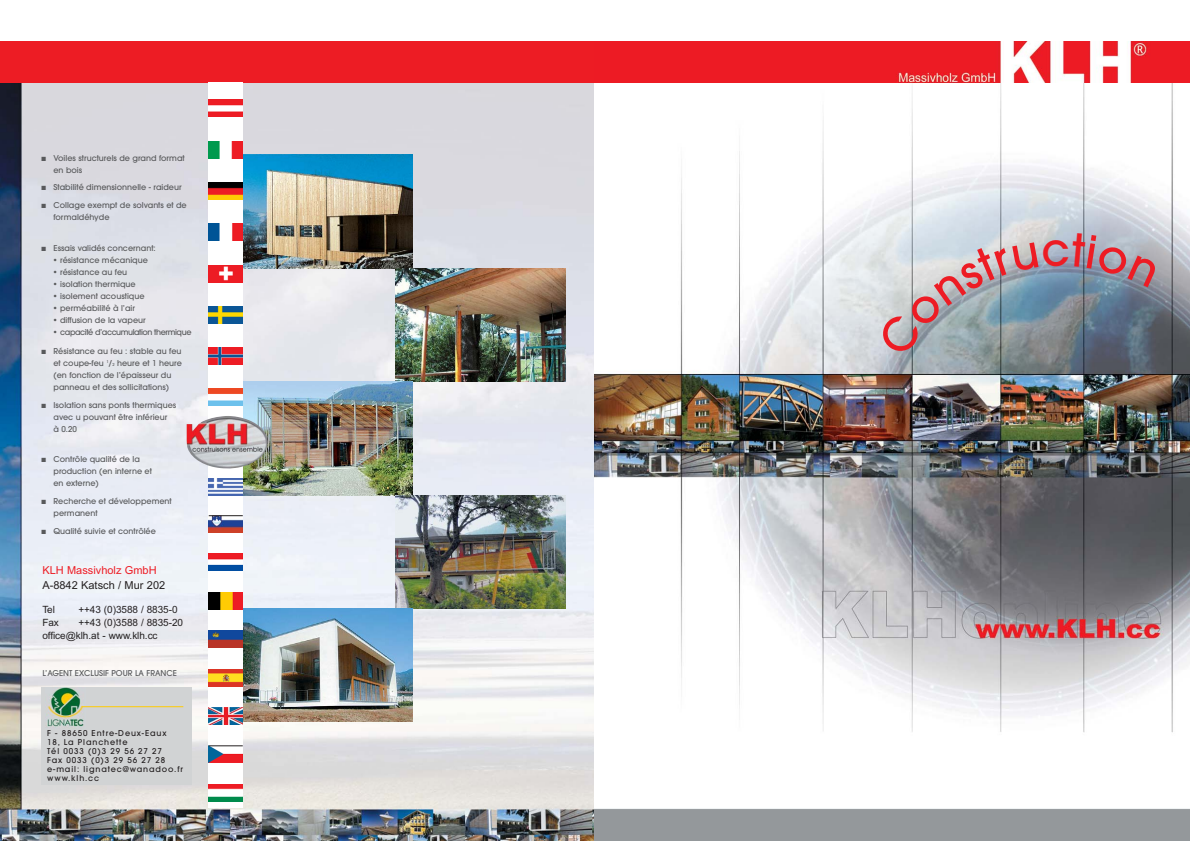
<style>
.page{position:relative;width:1190px;height:841px;background:#fff}
.page>*{position:absolute;margin:0;border:0;box-sizing:border-box;transform-origin:0 0}
.t1{font:11px "Arial MS";color:#231f20}
.t2{font:11px "Arial MS";color:#ed1c24}
.t3{font:10px/13px "Arial MS";letter-spacing:-.005em;color:#231f20}
.t4{font:500 8px/12px "Avant Garde";color:#58595b}
.t5{font:500 8px/9px "Avant Garde";letter-spacing:.11em;color:#231f20}
.t6{font:500 8px "Avant Garde";letter-spacing:-.05em;color:#58595b}
.t7{font:500 4px "Avant Garde";color:#58595b}
.s1{font-size:4px}
</style>
<div class="page">
<img style="left:0;top:83px;width:1190px;height:758px">
<img style="left:243px;top:155px;width:170px;height:113px">
<img style="left:396px;top:268px;width:170px;height:114px">
<img style="left:243px;top:382px;width:170px;height:113px">
<img style="left:396px;top:495px;width:170px;height:113px">
<img style="left:243px;top:608px;width:170px;height:114px">
<div style="left:41px;top:687px;width:151px;height:97px;background:#d1d3d4"></div>
<div style="left:0;top:42px;width:594px;height:41px;background:#ed1c24"></div>
<img style="left:46px;top:688px;width:40px;height:39px">
<hr style="left:81px;top:706px;width:102px;height:1px;background:#ffcb04">
<div style="left:209px;top:83px;width:34px;height:725px;background:#fff"></div>
<img style="left:209px;top:100px;width:34px;height:17px">
<img style="left:209px;top:141px;width:34px;height:17px">
<img style="left:209px;top:182px;width:34px;height:17px">
<img style="left:209px;top:224px;width:34px;height:17px">
<img style="left:209px;top:265px;width:34px;height:17px">
<img style="left:209px;top:306px;width:34px;height:17px">
<img style="left:209px;top:348px;width:34px;height:17px">
<img style="left:209px;top:554px;width:34px;height:17px">
<img style="left:209px;top:478px;width:34px;height:17px">
<img style="left:209px;top:517px;width:34px;height:16px">
<img style="left:209px;top:389px;width:34px;height:17px">
<img style="left:209px;top:747px;width:34px;height:16px">
<img style="left:209px;top:784px;width:34px;height:17px">
<hr style="left:209px;top:516px;width:34px;height:1px;background:#231f20">
<hr style="left:209px;top:746px;width:34px;height:1px;background:#231f20">
<img style="left:209px;top:592px;width:34px;height:17px">
<img style="left:209px;top:631px;width:34px;height:17px">
<img style="left:209px;top:669px;width:34px;height:17px">
<img style="left:209px;top:707px;width:34px;height:17px">
<img style="left:187px;top:415px;width:83px;height:54px">
<img style="left:594px;top:42px;width:596px;height:41px">
<svg style="left:876px;top:233px;width:282px;height:125px;background:#9ca8b2"></svg>
<p class="t4" style="left:54px;top:153px;width:133px;text-indent:-12px">■ Voiles structurels de grand format en bois</p>
<p class="t4" style="left:42px;top:182px;width:142px">■ Stabilité dimensionnelle - raideur</p>
<p class="t4" style="left:54px;top:200px;width:135px;text-indent:-12px">■ Collage exempt de solvants et de formaldéhyde</p>
<p class="t4" style="left:42px;top:242px;width:116px">■ Essais validés concernant:</p>
<p class="t4" style="left:53px;top:255px;width:97px">• résistance mécanique</p>
<p class="t4" style="left:53px;top:267px;width:76px">• résistance au feu</p>
<p class="t4" style="left:53px;top:279px;width:84px">• isolation thermique</p>
<p class="t4" style="left:53px;top:291px;width:93px">• isolement acoustique</p>
<p class="t4" style="left:53px;top:303px;width:84px">• perméabilité à l’air</p>
<p class="t4" style="left:53px;top:315px;width:94px">• diffusion de la vapeur</p>
<p class="t6" style="left:53px;top:329px;width:140px">• capacité d’accumulation thermique</p>
<p class="t4" style="left:54px;top:346px;width:130px;text-indent:-12px">■ Résistance au feu : stable au feu et coupe-feu</p>
<p class="t7" style="left:106px;top:360px;width:4px">1</p>
<p class="t4" style="left:54px;top:358px;width:130px;text-indent:55px">/<span class="s1">2</span> heure et 1 heure (en fonction de l’épaisseur du panneau et des sollicitations)</p>
<p class="t4" style="left:54px;top:400px;width:124px;text-indent:-12px">■ Isolation sans ponts thermiques avec u pouvant être inférieur<br>à 0.20</p>
<p class="t4" style="left:54px;top:454px;width:100px;text-indent:-12px">■ Contrôle qualité de la production (en interne et en externe)</p>
<p class="t4" style="left:54px;top:496px;width:120px;text-indent:-12px">■ Recherche et développement permanent</p>
<p class="t4" style="left:42px;top:525px;width:116px">■ Qualité suivie et contrôlée</p>
<h1 class="t2" style="left:42px;top:566px;width:116px">KLH Massivholz GmbH</h1>
<h1 class="t1" style="left:42px;top:581px;width:124px">A-8842 Katsch / Mur 202</h1>
<p class="t3" style="left:42px;top:604px;width:14px">Tel</p>
<p class="t3" style="left:78px;top:604px;width:101px">++43 (0)3588 / 8835-0</p>
<p class="t3" style="left:42px;top:617px;width:18px">Fax</p>
<p class="t3" style="left:42px;top:617px;width:142px;text-indent:36px">++43 (0)3588 / 8835-20 office@klh.at - www.klh.cc</p>
<p class="t4" style="left:42px;top:668px;width:136px">L’AGENT EXCLUSIF POUR LA FRANCE</p>
<p class="t5" style="left:47px;top:729px;width:137px">F - 88650 Entre-Deux-Eaux<br>18, La Planchette<br>Tél 0033 (0)3 29 56 27 27<br>Fax 0033 (0)3 29 56 27 28 e-mail: lignatec@wanadoo.fr www.klh.cc</p>
</div>
